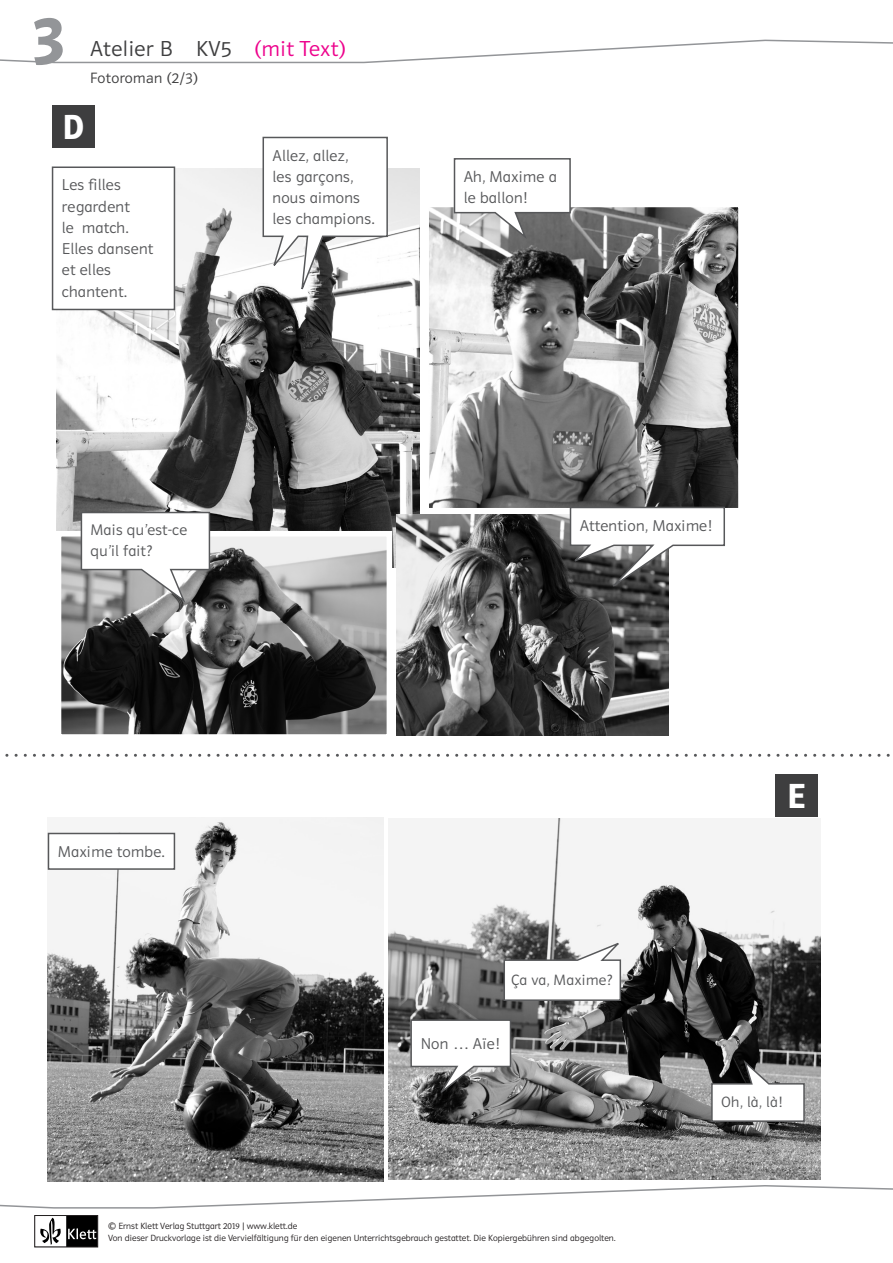
<style>
.page{position:relative;width:893px;height:1263px;background:#fff}
.page>*{position:absolute;margin:0;border:0;box-sizing:border-box;transform-origin:0 0}
.t1{font:70.5px "Polo 22 K Hfett";color:#939598}
.t2{font:36px "Polo 22 K Hfett";color:#fff}
.t3{font:21.75px "Polo ST11 K Leicht";letter-spacing:.025em;color:#3e3e3f}
.t4{font:15.75px/21.3px "Polo Basis Leicht";letter-spacing:.015em;color:#57585a}
.t5{font:15.45px/20.9px "Polo Basis Leicht";letter-spacing:.02em;color:#57585a}
.t6{font:15px "Polo Basis Leicht";letter-spacing:.02em;color:#57585a}
.t7{font:15px "Polo ST11 K Leicht";letter-spacing:.025em;color:#3e3e3f}
.t8{font:9px/12.5px "Polo Basis Leicht";color:#231f20}
.s1{color:#ed028c}
.s2{font-family:"Minion Pro"}
</style>
<div class="page">
<svg style="left:0;top:39px;width:893px;height:25px"></svg>
<svg style="left:0;top:1185px;width:893px;height:24px"></svg>
<svg style="left:40px;top:1217px;width:56px;height:28px"></svg>
<div style="left:35px;top:1215px;width:63px;height:32px;border:1px solid #231f20"></div>
<img style="left:56px;top:169px;width:363px;height:399px">
<img style="left:63px;top:538px;width:322px;height:195px">
<div style="left:56px;top:531px;width:336px;height:209px;border:6px solid #fff"></div>
<img style="left:430px;top:208px;width:307px;height:299px">
<div style="left:423px;top:201px;width:321px;height:313px;border:6px solid #fff"></div>
<img style="left:396px;top:514px;width:272px;height:221px">
<img style="left:47px;top:817px;width:336px;height:364px">
<img style="left:389px;top:818px;width:431px;height:362px">
<svg style="left:5px;top:754px;width:885px;height:3px"></svg>
<div style="left:52px;top:105px;width:42px;height:43px;background:#3e3e3f"></div>
<div style="left:775px;top:774px;width:42px;height:42px;background:#3e3e3f"></div>
<div style="left:53px;top:167px;width:121px;height:142px;background:#fff"></div>
<div style="left:52px;top:166px;width:123px;height:144px;border:2px solid #57585a"></div>
<svg style="left:80px;top:511px;width:131px;height:94px"></svg>
<svg style="left:262px;top:136px;width:126px;height:164px"></svg>
<svg style="left:453px;top:158px;width:118px;height:83px"></svg>
<svg style="left:569px;top:506px;width:156px;height:89px"></svg>
<div style="left:48px;top:833px;width:126px;height:36px;background:#fff"></div>
<div style="left:48px;top:833px;width:127px;height:37px;border:2px solid #57585a"></div>
<svg style="left:503px;top:939px;width:121px;height:62px"></svg>
<svg style="left:409px;top:1018px;width:103px;height:80px"></svg>
<svg style="left:710px;top:1057px;width:95px;height:65px"></svg>
<h1 class="t1" style="left:32px;top:1px;width:35px">3</h1>
<h3 class="t3" style="left:90px;top:37px;width:257px">Atelier B KV5 <span class="s1">(mit Text)</span></h3>
<h3 class="t7" style="left:90px;top:70px;width:109px">Fotoroman (2/3)</h3>
<h2 class="t2" style="left:62px;top:108px;width:23px">D</h2>
<h3 class="t4" style="left:62px;top:175px;width:93px">Les filles regardent<br>le match.<br>Elles dansent et elles chantent.</h3>
<h3 class="t4" style="left:272px;top:145px;width:103px">Allez, allez,<br>les garçons, nous aimons les champions.</h3>
<h3 class="t5" style="left:90px;top:520px;width:98px">Mais qu’est-ce qu’il fait?</h3>
<h3 class="t4" style="left:464px;top:166px;width:95px">Ah, Maxime a le ballon!</h3>
<h3 class="t4" style="left:579px;top:515px;width:134px">Attention, Maxime!</h3>
<h3 class="t4" style="left:58px;top:841px;width:108px">Maxime tombe.</h3>
<h3 class="t6" style="left:511px;top:971px;width:103px">Ça va, Maxime?</h3>
<h3 class="t4" style="left:421px;top:1033px;width:80px">Non … Aïe!</h3>
<p class="t8" style="left:108px;top:1220px;width:509px">© Ernst Klett Verlag Stuttgart 201<span class="s2">9</span> | www.klett.de<br>Von dieser Druckvorlage ist die Vervielfältigung für den eigenen Unterrichtsgebrauch gestattet. Die Kopiergebühren sind abgegolten.</p>
<h2 class="t2" style="left:787px;top:777px;width:20px">E</h2>
<h3 class="t6" style="left:721px;top:1094px;width:63px">Oh, là, là!</h3>
</div>
